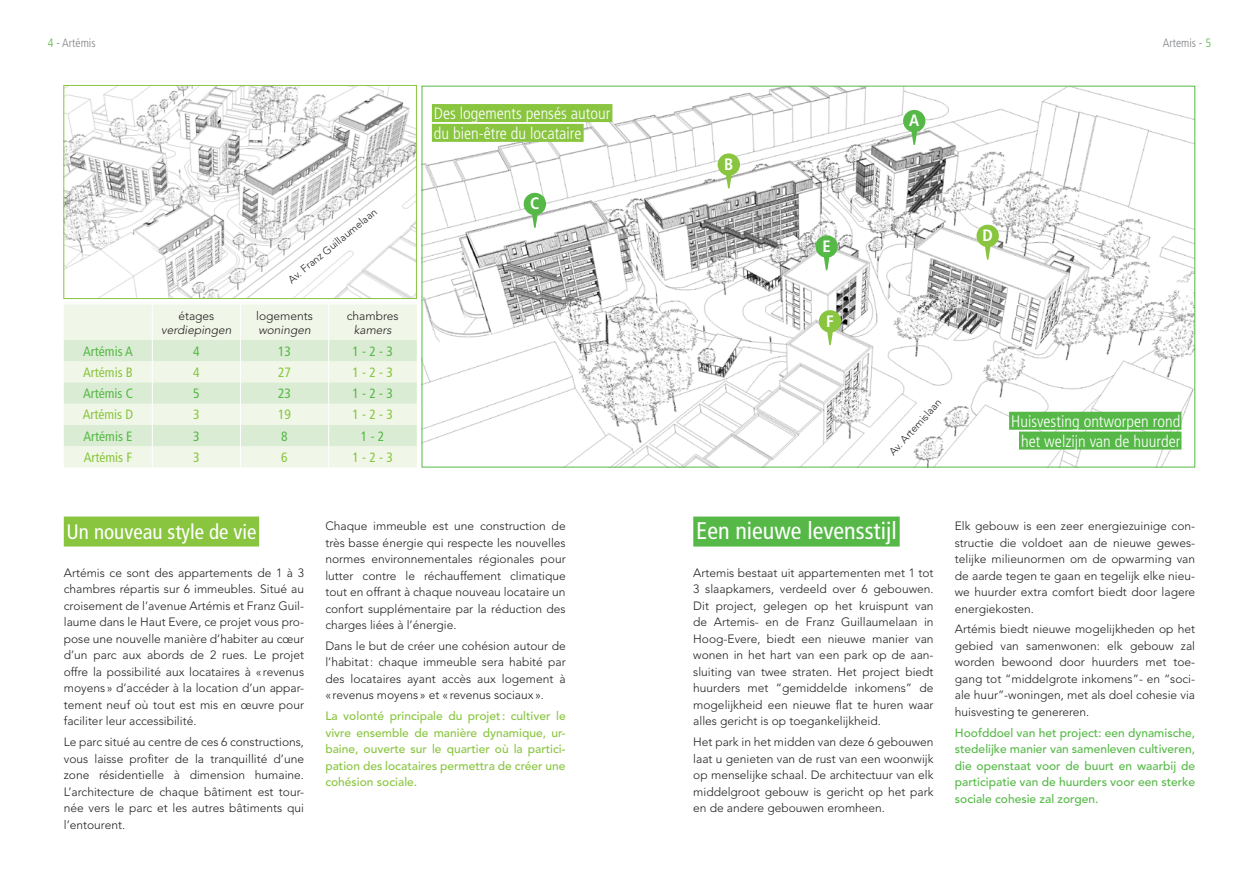
<style>
.page{position:relative;width:1259px;height:893px;background:#fff}
.page>*{position:absolute;margin:0;border:0;box-sizing:border-box;transform-origin:0 0}
.t1{font:condensed 24px "Frutiger LT Std";color:#fff}
.t2{font:condensed 21px "Frutiger LT Std";color:#fff}
.t3{font:300 condensed 16.5px/19.8px "Frutiger LT Std";color:#fff}
.t4{font:700 condensed 16.5px "Frutiger LT Std";color:#fff}
.t5{font:condensed 13.5px "Frutiger LT Std";color:#89c53f}
.t6{font:condensed 13.5px "Frutiger LT Std";color:#56b947}
.t7{font:300 12px/16.5px "Avenir LT Std";color:#231f20;text-align:justify}
.t8{font:500 12px/16.5px "Avenir LT Std";color:#56b947;text-align:justify}
.t9{font:500 12px/16.5px "Avenir LT Std";color:#89c53f;text-align:justify}
.t10{font:italic 300 12px "Avenir LT Std";color:#231f20}
.t11{font:300 condensed 12px "Frutiger LT Std";color:#808285}
.t12{font:300 10.5px "Avenir LT Std";color:#231f20}
.s1{color:#56b947}
</style>
<div class="page">
<div style="left:693px;top:517px;width:206px;height:30px;background:#56b947"></div>
<div style="left:64px;top:516px;width:195px;height:30px;background:#89c53f"></div>
<img style="left:423px;top:88px;width:770px;height:377px">
<div style="left:432px;top:104px;width:180px;height:18px;background:#89c53f"></div>
<div style="left:432px;top:124px;width:151px;height:18px;background:#89c53f"></div>
<div style="left:1009px;top:412px;width:172px;height:18px;background:#56b947"></div>
<div style="left:1019px;top:432px;width:162px;height:18px;background:#56b947"></div>
<svg style="left:903px;top:110px;width:22px;height:35px"></svg>
<svg style="left:717px;top:153px;width:23px;height:36px"></svg>
<svg style="left:523px;top:193px;width:23px;height:35px"></svg>
<svg style="left:819px;top:310px;width:22px;height:36px"></svg>
<svg style="left:815px;top:235px;width:23px;height:36px"></svg>
<svg style="left:976px;top:225px;width:23px;height:35px"></svg>
<div style="left:64px;top:304px;width:353px;height:36px;background:#f1f7e8"></div>
<hr style="left:152px;top:304px;width:1px;height:36px;background:#fff">
<hr style="left:240px;top:304px;width:1px;height:36px;background:#fff">
<hr style="left:328px;top:304px;width:1px;height:36px;background:#fff">
<svg style="left:64px;top:340px;width:353px;height:127px"></svg>
<img style="left:65px;top:87px;width:350px;height:210px">
<div style="left:63px;top:85px;width:354px;height:214px;border:1px solid #89c53f"></div>
<p class="t11" style="left:48px;top:36px;width:49px"><span class="s1">4</span> - Artémis</p>
<p class="t11" style="left:1162px;top:36px;width:50px">Artemis - <span class="s1">5</span></p>
<p class="t7" style="left:178px;top:307px;width:38px">étages</p>
<p class="t10" style="left:161px;top:323px;width:72px">verdiepingen</p>
<p class="t12" style="left:285px;top:276px;width:113px;rotate:-39deg">Av. Franz Guillaumelaan</p>
<p class="t7" style="left:256px;top:307px;width:58px">logements</p>
<p class="t10" style="left:258px;top:323px;width:54px">woningen</p>
<p class="t7" style="left:347px;top:307px;width:53px">chambres</p>
<p class="t10" style="left:354px;top:323px;width:40px">kamers</p>
<p class="t6" style="left:83px;top:343px;width:51px">Artémis A</p>
<p class="t6" style="left:193px;top:343px;width:8px">4</p>
<p class="t6" style="left:278px;top:343px;width:14px">13</p>
<p class="t6" style="left:352px;top:343px;width:42px">1 - 2 - 3</p>
<p class="t5" style="left:83px;top:364px;width:51px">Artémis B</p>
<p class="t5" style="left:193px;top:364px;width:8px">4</p>
<p class="t5" style="left:278px;top:364px;width:14px">27</p>
<p class="t5" style="left:352px;top:364px;width:42px">1 - 2 - 3</p>
<p class="t6" style="left:83px;top:386px;width:51px">Artémis C</p>
<p class="t6" style="left:193px;top:386px;width:8px">5</p>
<p class="t6" style="left:278px;top:386px;width:14px">23</p>
<p class="t6" style="left:352px;top:386px;width:42px">1 - 2 - 3</p>
<p class="t5" style="left:83px;top:407px;width:52px">Artémis D</p>
<p class="t5" style="left:193px;top:407px;width:8px">3</p>
<p class="t5" style="left:278px;top:407px;width:14px">19</p>
<p class="t5" style="left:352px;top:407px;width:42px">1 - 2 - 3</p>
<p class="t6" style="left:84px;top:428px;width:50px">Artémis E</p>
<p class="t6" style="left:193px;top:428px;width:8px">3</p>
<p class="t6" style="left:281px;top:428px;width:8px">8</p>
<p class="t6" style="left:361px;top:428px;width:25px">1 - 2</p>
<p class="t5" style="left:84px;top:449px;width:50px">Artémis F</p>
<p class="t5" style="left:193px;top:449px;width:8px">3</p>
<p class="t5" style="left:281px;top:449px;width:8px">6</p>
<p class="t5" style="left:352px;top:449px;width:42px">1 - 2 - 3</p>
<h3 class="t3" style="left:434px;top:104px;width:178px">Des logements pensés autour du bien-être du locataire</h3>
<h3 class="t4" style="left:530px;top:194px;width:11px">C</h3>
<h2 class="t2" style="left:66px;top:519px;width:192px">Un nouveau style de vie</h2>
<p class="t7" style="left:64px;top:564px;width:242px">Artémis ce sont des appartements de 1 à 3 chambres répartis sur 6 immeubles. Situé au croisement de l’avenue Artémis et Franz Guil&shy;laume dans le Haut Evere, ce projet vous pro&shy;pose une nouvelle manière d’habiter au cœur d’un parc aux abords de 2 rues. Le projet offre la possibilité aux locataires à « revenus moyens » d’accéder à la location d’un appar&shy;tement neuf où tout est mis en œuvre pour faciliter leur accessibilité.</p>
<p class="t7" style="left:64px;top:734px;width:242px">Le parc situé au centre de ces 6 constructions, vous laisse profiter de la tranquillité d’une zone résidentielle à dimension humaine.<br>L’architecture de chaque bâtiment est tour&shy;née vers le parc et les autres bâtiments qui l’entourent.</p>
<p class="t7" style="left:325px;top:518px;width:242px">Chaque immeuble est une construction de très basse énergie qui respecte les nouvelles normes environnementales régionales pour lutter contre le réchauffement climatique tout en offrant à chaque nouveau locataire un confort supplémentaire par la réduction des charges liées à l’énergie.</p>
<p class="t7" style="left:325px;top:637px;width:242px">Dans le but de créer une cohésion autour de l’habitat: chaque immeuble sera habité par des locataires ayant accès aux logement à « revenus moyens » et « revenus sociaux ».</p>
<p class="t9" style="left:325px;top:708px;width:242px">La volonté principale du projet: cultiver le vivre ensemble de manière dynamique, ur&shy;baine, ouverte sur le quartier où la partici&shy;pation des locataires permettra de créer une cohésion sociale.</p>
<h3 class="t4" style="left:724px;top:154px;width:11px">B</h3>
<h3 class="t4" style="left:822px;top:236px;width:10px">E</h3>
<h3 class="t4" style="left:826px;top:311px;width:9px">F</h3>
<h3 class="t4" style="left:909px;top:111px;width:12px">A</h3>
<h3 class="t4" style="left:982px;top:226px;width:12px">D</h3>
<p class="t12" style="left:886px;top:450px;width:73px;rotate:-48deg">Av. Artemislaan</p>
<h3 class="t3" style="left:1011px;top:411px;width:171px;text-align:center">Huisvesting ontworpen rond het welzijn van de huurder</h3>
<h1 class="t1" style="left:696px;top:517px;width:202px">Een nieuwe levensstijl</h1>
<p class="t7" style="left:693px;top:564px;width:242px">Artemis bestaat uit appartementen met 1 tot 3 slaapkamers, verdeeld over 6 gebouwen.<br>Dit project, gelegen op het kruispunt van de Artemis- en de Franz Guillaumelaan in Hoog-Evere, biedt een nieuwe manier van wonen in het hart van een park op de aan&shy;sluiting van twee straten. Het project biedt huurders met “gemiddelde inkomens” de mogelijkheid een nieuwe flat te huren waar alles gericht is op toegankelijkheid.</p>
<p class="t7" style="left:693px;top:734px;width:242px">Het park in het midden van deze 6 gebouwen laat u genieten van de rust van een woonwijk op menselijke schaal. De architectuur van elk middelgroot gebouw is gericht op het park en de andere gebouwen eromheen.</p>
<p class="t7" style="left:955px;top:518px;width:242px">Elk gebouw is een zeer energiezuinige con&shy;structie die voldoet aan de nieuwe gewes&shy;telijke milieunormen om de opwarming van de aarde tegen te gaan en tegelijk elke nieu&shy;we huurder extra comfort biedt door lagere energiekosten.</p>
<p class="t7" style="left:955px;top:621px;width:242px">Artémis biedt nieuwe mogelijkheden op het gebied van samenwonen: elk gebouw zal worden bewoond door huurders met toe&shy;gang tot “middelgrote inkomens”- en “soci&shy;ale huur”-woningen, met als doel cohesie via huisvesting te genereren.</p>
<p class="t8" style="left:955px;top:724px;width:242px">Hoofddoel van het project: een dynamische, stedelijke manier van samenleven cultiveren, die openstaat voor de buurt en waarbij de participatie van de huurders voor een sterke sociale cohesie zal zorgen.</p>
</div>
